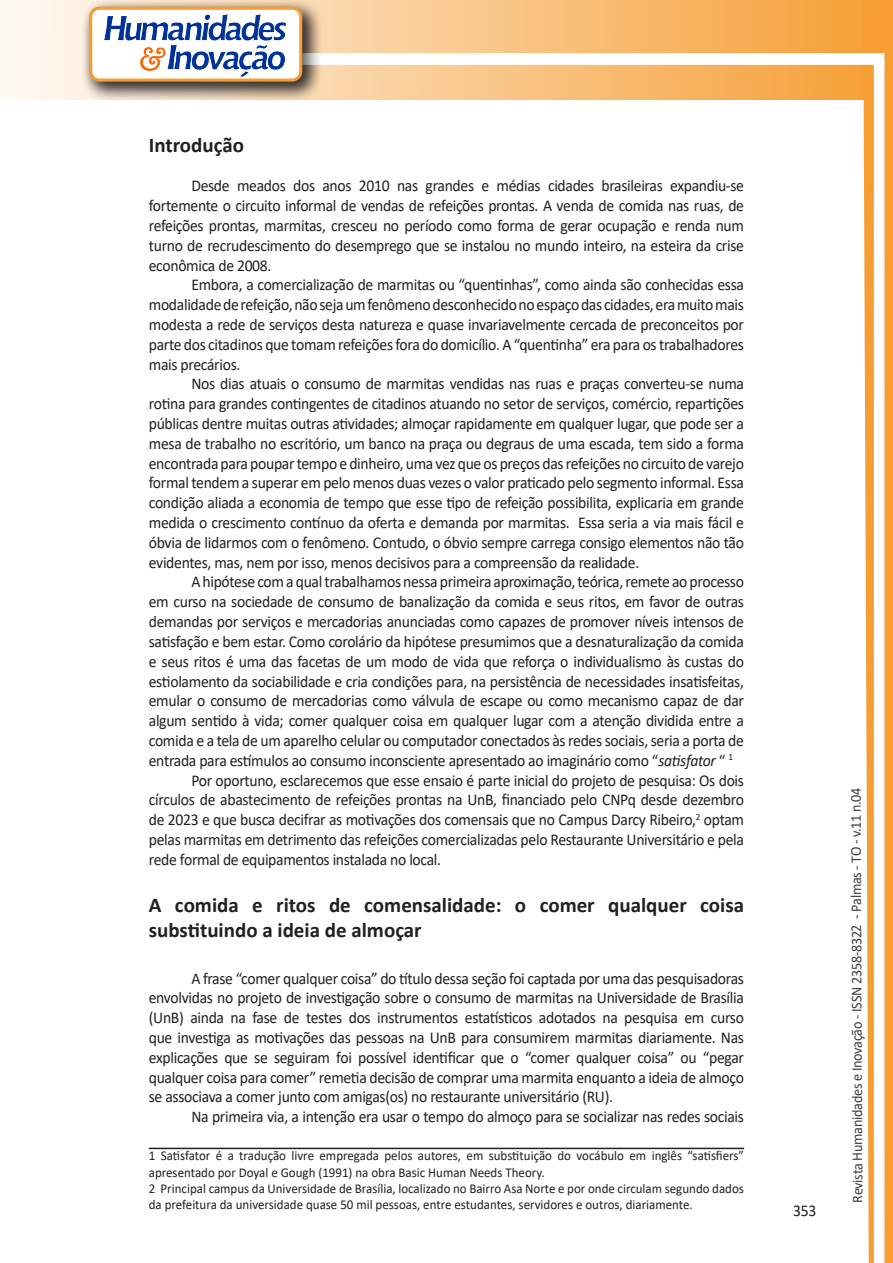
<style>
.page{position:relative;width:893px;height:1263px;background:#fff}
.page>*{position:absolute;margin:0;border:0;box-sizing:border-box;transform-origin:0 0}
.Titulo_2{font:700 21px/25.2px "Calibri";color:#231f20}
.texto{font:16.5px/19.8px "Calibri";letter-spacing:-.02em;color:#231f20;text-align:justify;scale:.95 1}
.t1{font:15px "Calibri";letter-spacing:-.025em;color:#3e3e3f;scale:.95 1}
.Rodapé{font:13.5px/16.2px "Calibri";color:#231f20;scale:.96 1}
.s1{font-style:italic}
</style>
<div class="page">
<svg style="left:5px;top:0;width:858px;height:100px;background:#f9c484"></svg>
<div style="left:302px;top:53px;width:582px;height:12px;background:#fff;border:2px solid #fff"></div>
<svg style="left:863px;top:0;width:30px;height:1263px"></svg>
<div style="left:81px;top:0;width:241px;height:102px;background:#231f20;opacity:.75"></div>
<div style="left:91px;top:8px;width:210px;height:72px;background:#fff;border-radius:9px"></div>
<img style="left:104px;top:14px;width:181px;height:62px">
<div style="left:89px;top:7px;width:213px;height:75px;border:3px solid #f69e34;border-radius:9px"></div>
<hr style="left:149px;top:1148px;width:595px;height:1px;background:#231f20">
<p class="Titulo_2" style="left:149px;top:132px;width:97px">Introdução</p>
<p class="texto" style="left:149px;top:176px;width:628px;text-indent:43px">Desde meados dos anos 2010 nas grandes e médias cidades brasileiras expandiu-se fortemente o circuito informal de vendas de refeições prontas. A venda de comida nas ruas, de refeições prontas, marmitas, cresceu no período como forma de gerar ocupação e renda num turno de recrudescimento do desemprego que se instalou no mundo inteiro, na esteira da crise econômica de 2008.</p>
<p class="texto" style="left:149px;top:275px;width:628px;text-indent:43px">Embora, a comercialização de marmitas ou “quentinhas”, como ainda são conhecidas essa modalidade de refeição, não seja um fenômeno desconhecido no espaço das cidades, era muito mais modesta a rede de serviços desta natureza e quase invariavelmente cercada de preconceitos por parte dos citadinos que tomam refeições fora do domicílio. A “quentinha” era para os trabalhadores mais precários.</p>
<p class="texto" style="left:149px;top:374px;width:628px;text-indent:43px">Nos dias atuais o consumo de marmitas vendidas nas ruas e praças converteu-se numa rotina para grandes contingentes de citadinos atuando no setor de serviços, comércio, repartições públicas dentre muitas outras atividades; almoçar rapidamente em qualquer lugar, que pode ser a mesa de trabalho no escritório, um banco na praça ou degraus de uma escada, tem sido a forma encontrada para poupar tempo e dinheiro, uma vez que os preços das refeições no circuito de varejo formal tendem a superar em pelo menos duas vezes o valor praticado pelo segmento informal. Essa condição aliada a economia de tempo que esse tipo de refeição possibilita, explicaria em grande medida o crescimento contínuo da oferta e demanda por marmitas. Essa seria a via mais fácil e óbvia de lidarmos com o fenômeno. Contudo, o óbvio sempre carrega consigo elementos não tão evidentes, mas, nem por isso, menos decisivos para a compreensão da realidade.</p>
<p class="texto" style="left:149px;top:572px;width:628px;text-indent:43px">A hipótese com a qual trabalhamos nessa primeira aproximação, teórica, remete ao processo em curso na sociedade de consumo de banalização da comida e seus ritos, em favor de outras demandas por serviços e mercadorias anunciadas como capazes de promover níveis intensos de satisfação e bem estar. Como corolário da hipótese presumimos que a desnaturalização da comida e seus ritos é uma das facetas de um modo de vida que reforça o individualismo às custas do estiolamento da sociabilidade e cria condições para, na persistência de necessidades insatisfeitas, emular o consumo de mercadorias como válvula de escape ou como mecanismo capaz de dar algum sentido à vida; comer qualquer coisa em qualquer lugar com a atenção dividida entre a comida e a tela de um aparelho celular ou computador conectados às redes sociais, seria a porta de entrada para estímulos ao consumo inconsciente apresentado ao imaginário como “<span class="s1">satisfator</span> “ <sup>1</sup></p>
<p class="texto" style="left:149px;top:770px;width:628px;text-indent:43px">Por oportuno, esclarecemos que esse ensaio é parte inicial do projeto de pesquisa: Os dois círculos de abastecimento de refeições prontas na UnB, financiado pelo CNPq desde dezembro de 2023 e que busca decifrar as motivações dos comensais que no Campus Darcy Ribeiro,<sup>2</sup> optam pelas marmitas em detrimento das refeições comercializadas pelo Restaurante Universitário e pela rede formal de equipamentos instalada no local.</p>
<p class="Titulo_2" style="left:149px;top:892px;width:597px">A comida e ritos de comensalidade: o comer qualquer coisa substituindo a ideia de almoçar</p>
<p class="texto" style="left:149px;top:968px;width:628px;text-indent:43px">A frase “comer qualquer coisa” do título dessa seção foi captada por uma das pesquisadoras envolvidas no projeto de investigação sobre o consumo de marmitas na Universidade de Brasília (UnB) ainda na fase de testes dos instrumentos estatísticos adotados na pesquisa em curso que investiga as motivações das pessoas na UnB para consumirem marmitas diariamente. Nas explicações que se seguiram foi possível identificar que o “comer qualquer coisa” ou “pegar qualquer coisa para comer” remetia decisão de comprar uma marmita enquanto a ideia de almoço se associava a comer junto com amigas(os) no restaurante universitário (RU).</p>
<p class="texto" style="left:191px;top:1106px;width:583px">Na primeira via, a intenção era usar o tempo do almoço para se socializar nas redes sociais</p>
<p class="Rodapé" style="left:149px;top:1147px;width:621px">1 Satisfator é a tradução livre empregada pelos autores, em substituição do vocábulo em inglês “satisfiers” apresentado por Doyal e Gough (1991) na obra Basic Human Needs Theory.</p>
<p class="Rodapé" style="left:149px;top:1180px;width:621px">2 Principal campus da Universidade de Brasília, localizado no Bairro Asa Norte e por onde circulam segundo dados da prefeitura da universidade quase 50 mil pessoas, entre estudantes, servidores e outros, diariamente.</p>
<p class="texto" style="left:793px;top:1200px;width:26px">353</p>
<p class="t1" style="left:846px;top:1203px;width:439px;rotate:-90deg">Revista Humanidades e Inovação - ISSN 2358-8322 - Palmas - TO - v.11 n.04</p>
</div>
